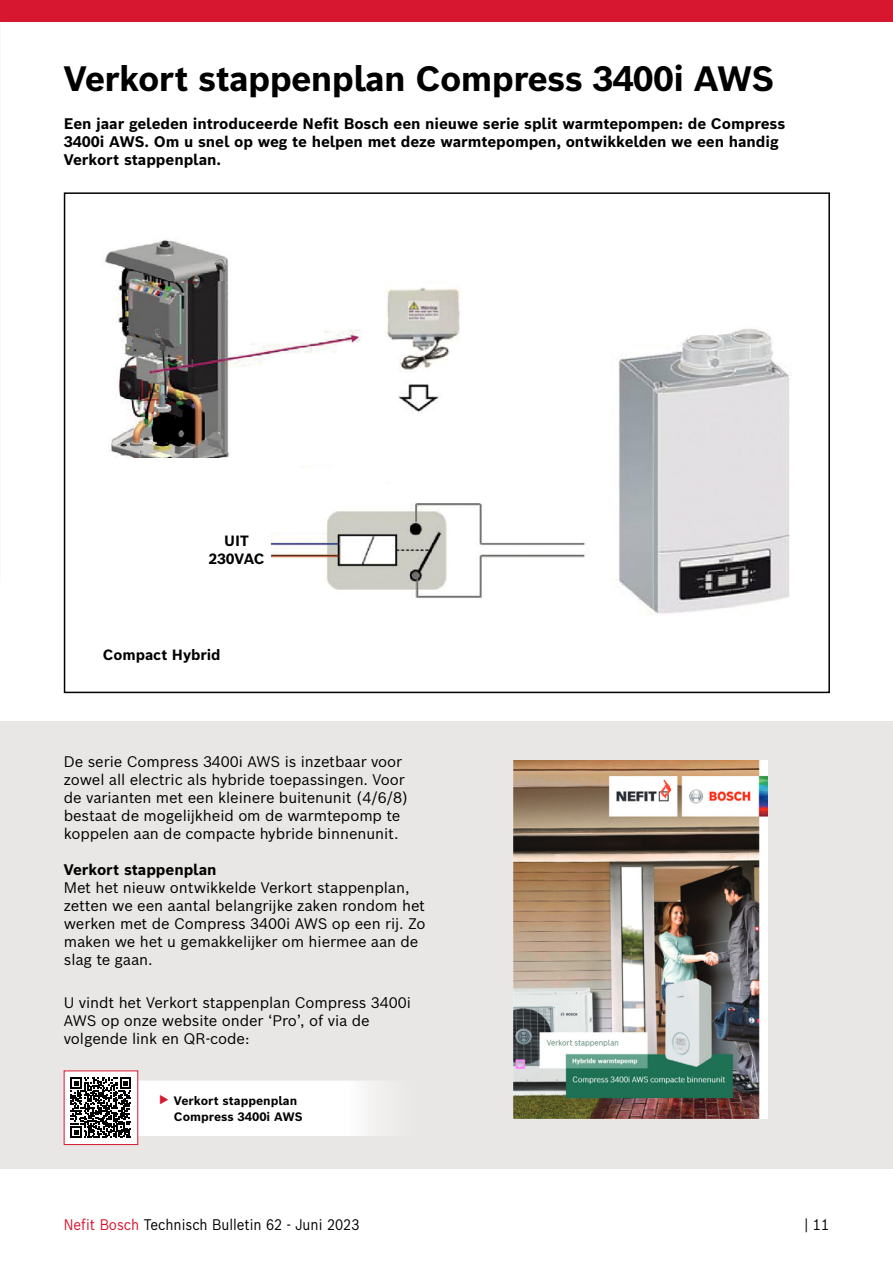
<style>
.page{position:relative;width:893px;height:1263px;background:#fff}
.page>*{position:absolute;margin:0;border:0;box-sizing:border-box;transform-origin:0 0}
.t1{font:700 34.5px "Bosch Sans";letter-spacing:-.02em;color:#000}
.t2{font:15px/18px "Bosch Sans";letter-spacing:-.005em;color:#000}
.t3{font:700 15px/18px "Bosch Sans";letter-spacing:-.005em;color:#000}
.t4{font:15px "Bosch Sans";letter-spacing:-.005em;color:#000;scale:.9 1}
.t5{font:700 14.55px/17.5px "Bosch Sans";letter-spacing:-.005em;color:#000;text-align:center}
.t6{font:700 12px/16.2px "Bosch Sans";color:#000}
.s1{font-weight:400;font-size:15px;color:#d7162f}
.s2{color:#d7162f}
</style>
<div class="page">
<img style="left:104px;top:239px;width:167px;height:219px">
<div style="left:0;top:721px;width:893px;height:447px;background:#e9e7e6"></div>
<div style="left:0;top:0;width:893px;height:21px;background:#d7162f"></div>
<div style="left:138px;top:1081px;width:239px;height:55px;background:#fff"></div>
<div style="left:64px;top:1071px;width:74px;height:73px;background:#fff"></div>
<svg style="left:71px;top:1077px;width:60px;height:61px"></svg>
<img style="left:514px;top:761px;width:254px;height:357px">
<img style="left:271px;top:287px;width:520px;height:328px">
<h1 class="t1" style="left:64px;top:56px;width:712px">Verkort stappenplan Compress 3400i AWS</h1>
<p class="t3" style="left:64px;top:114px;width:723px">Een jaar geleden introduceerde Nefit Bosch een nieuwe serie split warmtepompen: de Compress<br>3400i AWS. Om u snel op weg te helpen met deze warmtepompen, ontwikkelden we een handig<br>Verkort stappenplan.</p>
<p class="t5" style="left:208px;top:532px;width:58px">UIT<br>230VAC</p>
<p class="t5" style="left:103px;top:646px;width:119px">Compact Hybrid</p>
<p class="t2" style="left:64px;top:752px;width:346px">De serie Compress 3400i AWS is inzetbaar voor zowel all electric als hybride toepassingen. Voor de varianten met een kleinere buitenunit (4/6/8) bestaat de mogelijkheid om de warmtepomp te koppelen aan de compacte hybride binnenunit.</p>
<p class="t3" style="left:64px;top:860px;width:154px">Verkort stappenplan</p>
<p class="t2" style="left:64px;top:878px;width:363px">Met het nieuw ontwikkelde Verkort stappenplan, zetten we een aantal belangrijke zaken rondom het werken met de Compress 3400i AWS op een rij. Zo maken we het u gemakkelijker om hiermee aan de slag te gaan.</p>
<p class="t2" style="left:64px;top:992px;width:349px">U vindt het Verkort stappenplan Compress 3400i<br>AWS op onze website onder ‘Pro’, of via de volgende link en QR-code:</p>
<p class="t6" style="left:174px;top:1092px;width:130px;text-indent:-15px"><span class="s1">▶</span> Verkort stappenplan<br>Compress 3400i AWS</p>
<p class="t4" style="left:64px;top:1213px;width:330px"><span class="s2">Nefit Bosch</span> Technisch Bulletin 62 - Juni 2023</p>
<p class="t4" style="left:805px;top:1213px;width:29px">| 11</p>
</div>
